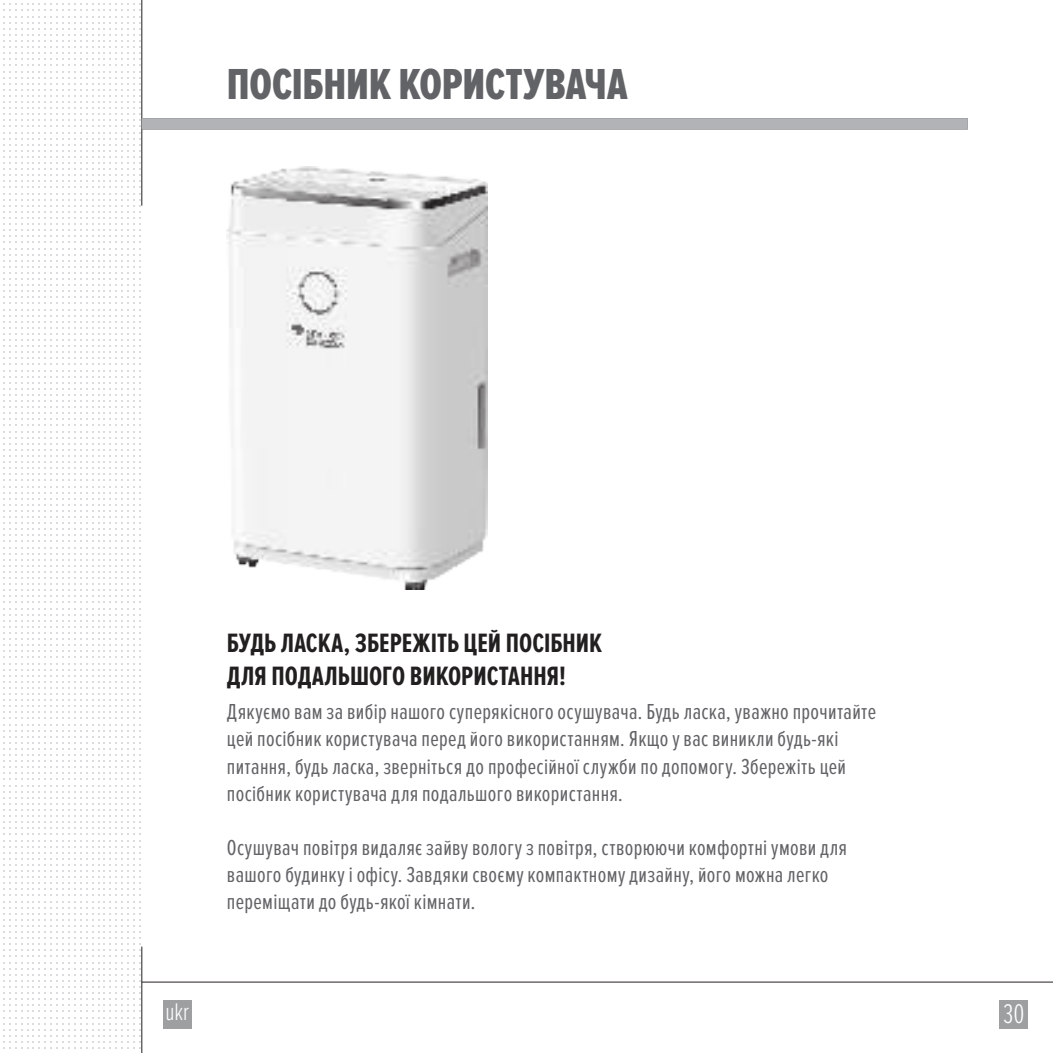
<style>
.page{position:relative;width:1053px;height:1053px;background:#fff}
.page>*{position:absolute;margin:0;border:0;box-sizing:border-box;transform-origin:0 0}
.t1{font:45px "Proxima Nova Ex Cn Extrabld";letter-spacing:-.005em;color:#626366}
.t2{font:300 28px "Proxima Nova Ex Cn";color:#fff}
.t3{font:700 27.5px/33px "Proxima Nova Ex Cn";color:#221f1f}
.t4{font:300 25px "Proxima Nova Ex Cn";color:#fff}
.t5{font:22.5px/27px "Proxima Nova Ex Cn";letter-spacing:.015em;color:#626366}
</style>
<div class="page">
<svg style="left:3px;top:4px;width:137px;height:1044px"></svg>
<hr style="left:141px;top:0;width:1px;height:206px;background:#221f1f">
<hr style="left:141px;top:946px;width:1px;height:106px;background:#221f1f">
<hr style="left:142px;top:981px;width:910px;height:1px;background:#221f1f">
<div style="left:163px;top:999px;width:28px;height:29px;background:#9d9fa1"></div>
<div style="left:999px;top:999px;width:29px;height:29px;background:#9d9fa1"></div>
<img style="left:227px;top:167px;width:260px;height:422px">
<div style="left:141px;top:118px;width:826px;height:11px;background:#b1b3b6"></div>
<h1 class="t1" style="left:227px;top:62px;width:402px">ПОСІБНИК КОРИСТУВАЧА</h1>
<p class="t3" style="left:227px;top:627px;width:377px">БУДЬ ЛАСКА, ЗБЕРЕЖІТЬ ЦЕЙ ПОСІБНИК<br>ДЛЯ ПОДАЛЬШОГО ВИКОРИСТАННЯ!</p>
<p class="t5" style="left:227px;top:699px;width:650px">Дякуємо вам за вибір нашого суперякісного осушувача. Будь ласка, уважно прочитайте цей посібник користувача перед його використанням. Якщо у вас виникли будь-які питання, будь ласка, зверніться до професійної служби по допомогу. Збережіть цей посібник користувача для подальшого використання.</p>
<p class="t5" style="left:227px;top:834px;width:621px">Осушувач повітря видаляє зайву вологу з повітря, створюючи комфортні умови для вашого будинку і офісу. Завдяки своєму компактному дизайну, його можна легко переміщати до будь-якої кімнати.</p>
<p class="t4" style="left:165px;top:998px;width:25px">ukr</p>
<p class="t2" style="left:1003px;top:1000px;width:23px">30</p>
</div>
